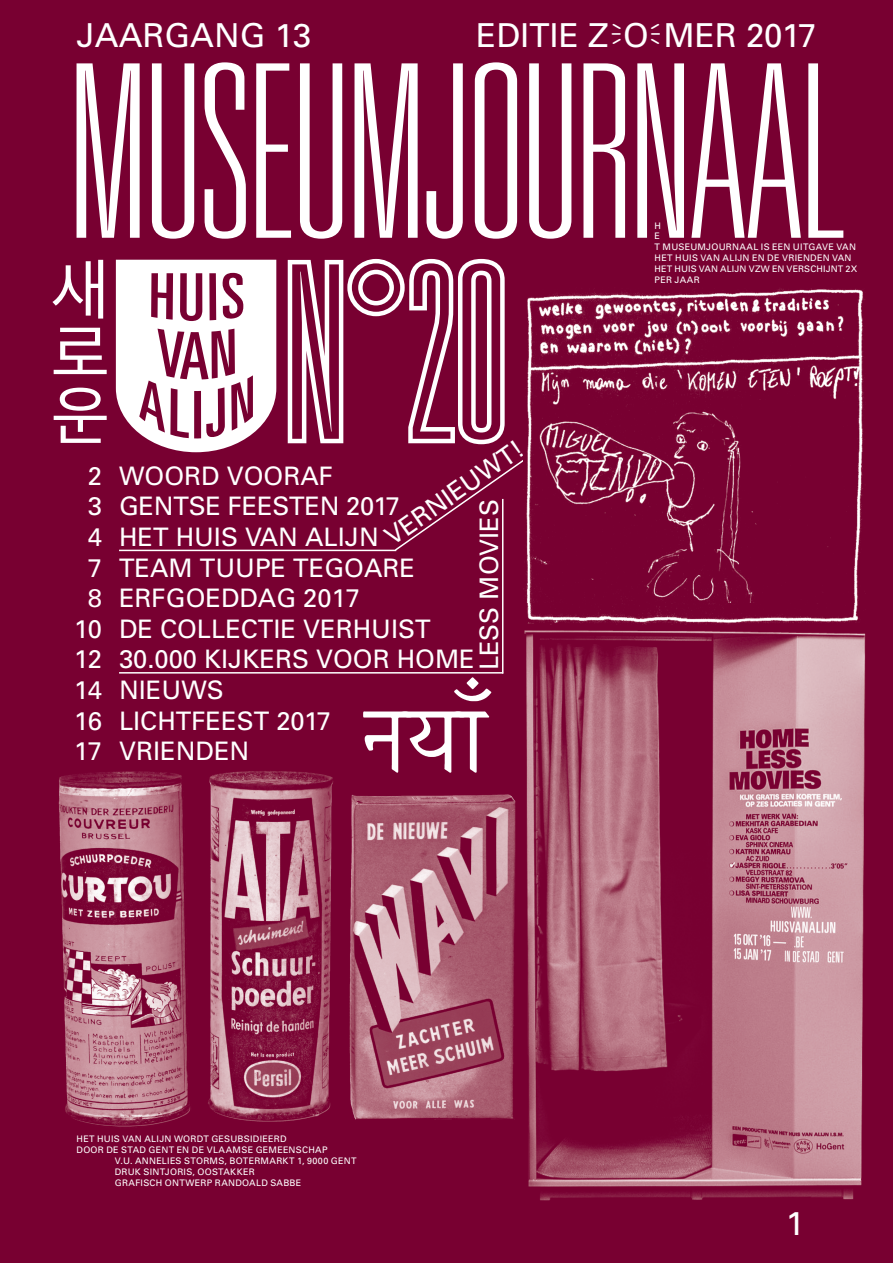
<style>
.page{position:relative;width:893px;height:1263px;background:#780031}
.page>*{position:absolute;margin:0;border:0;box-sizing:border-box;transform-origin:0 0}
.t1{font:100 ultra-condensed 241.5px "Univers";letter-spacing:-.01em;color:#fff}
.t2{font:100 ultra-condensed 241.5px "Univers";color:#780031}
.t3{font:67.2px/63px "Apple SD Gothic Neo";color:#fff;text-align:justify}
.t4{font:33px "Univers";color:#fff}
.t5{font:25.5px/30.6px "Univers";color:#fff}
.t6{font:9px/10.8px "Univers";letter-spacing:.03em;color:#fff}
</style>
<div class="page">
<img style="left:58px;top:771px;width:133px;height:356px">
<img style="left:208px;top:771px;width:308px;height:351px">
<img style="left:524px;top:630px;width:342px;height:571px">
<hr style="left:119px;top:550px;width:277px;height:1px;background:#fff">
<hr style="left:119px;top:672px;width:384px;height:1px;background:#fff">
<hr style="left:502px;top:499px;width:1px;height:175px;background:#fff">
<svg style="left:116px;top:260px;width:160px;height:192px"></svg>
<img style="left:523px;top:288px;width:342px;height:316px">
<img style="left:527px;top:604px;width:331px;height:20px">
<img style="left:358px;top:672px;width:142px;height:111px">
<svg style="left:283px;top:258px;width:248px;height:294px"></svg>
<h3 class="t4" style="left:77px;top:16px;width:25px">JAARGANG</h3>
<h3 class="t4" style="left:275px;top:16px;width:129px">13 E</h3>
<h3 class="t4" style="left:496px;top:16px;width:322px">DITIE Z O MER 2017</h3>
<h1 class="t1" style="left:68px;top:29px;width:779px">MUSEUMJOURNAAL</h1>
<h1 class="t2" style="left:284px;top:230px;width:226px">N°20</h1>
<p class="t6" style="left:655px;top:220px;width:204px">H<br>E<br>T MUSEUMJOURNAAL IS EEN UITGAVE VAN<br>H ET HUIS VAN ALIJN EN DE VRIENDEN VAN<br>H ET HUIS VAN ALIJN VZW EN VERSCH IJNT 2X<br>PER JAAR</p>
<h2 class="t3" style="left:51px;top:262px;width:60px">새 로 운</h2>
<h3 class="t5" style="left:379px;top:527px;width:27px;rotate:-35deg">VERNIEUWT</h3>
<h3 class="t5" style="left:88px;top:461px;width:35px">2 WOORD</h3>
<h3 class="t5" style="left:227px;top:461px;width:19px">VOORAF</h3>
<h3 class="t5" style="left:88px;top:491px;width:49px">3 GENTSE</h3>
<h3 class="t5" style="left:228px;top:491px;width:17px">FEESTEN</h3>
<h3 class="t5" style="left:346px;top:491px;width:55px">2017</h3>
<h3 class="t5" style="left:88px;top:522px;width:121px">4 HET HUIS</h3>
<h3 class="t5" style="left:245px;top:522px;width:18px">VAN</h3>
<h3 class="t5" style="left:305px;top:522px;width:14px">ALIJN</h3>
<h3 class="t5" style="left:88px;top:552px;width:33px">7 TEAM</h3>
<h3 class="t5" style="left:200px;top:552px;width:18px">TUUPE</h3>
<h3 class="t5" style="left:293px;top:552px;width:19px">TEGOARE</h3>
<h3 class="t5" style="left:88px;top:583px;width:33px">8 ERFGOEDDAG</h3>
<h3 class="t5" style="left:303px;top:583px;width:58px">2017</h3>
<h3 class="t5" style="left:74px;top:614px;width:46px">10 DE</h3>
<h3 class="t5" style="left:160px;top:614px;width:16px">COLLECTIE</h3>
<h3 class="t5" style="left:303px;top:614px;width:17px">VER</h3>
<h3 class="t5" style="left:353px;top:614px;width:34px">HUIST</h3>
<h3 class="t5" style="left:74px;top:644px;width:146px">12 30.000 KIJKERS</h3>
<h3 class="t5" style="left:316px;top:644px;width:19px">VOOR</h3>
<h3 class="t5" style="left:397px;top:644px;width:79px">HOME</h3>
<h3 class="t5" style="left:74px;top:675px;width:47px">14 NIEUWS<br>16 LIC</h3>
<h3 class="t5" style="left:474px;top:674px;width:172px;rotate:-90deg">LESS MOVIES</h3>
<h3 class="t5" style="left:157px;top:705px;width:35px">HTFEEST</h3>
<h3 class="t5" style="left:276px;top:705px;width:56px">2017</h3>
<h3 class="t5" style="left:74px;top:736px;width:46px">17 VRIENDEN</h3>
<p class="t6" style="left:77px;top:1134px;width:212px">HET HUIS VAN ALIJN WORDT GESUBSIDIEERD</p>
<p class="t6" style="left:77px;top:1145px;width:253px">DOOR DE STAD G ENT EN DE VLAAMSE G EMEENSCHAP</p>
<p class="t6" style="left:115px;top:1155px;width:243px">V.U. ANNELIES STORMS, BOTERMARKT 1, 9000 G ENT</p>
<p class="t6" style="left:115px;top:1166px;width:141px">DRUK SINTJORIS, OOSTAKKER</p>
<p class="t6" style="left:115px;top:1177px;width:188px">GRAFISCH ONTWERP RANDOALD SABBE</p>
<h3 class="t4" style="left:785px;top:1204px;width:20px">1</h3>
</div>
